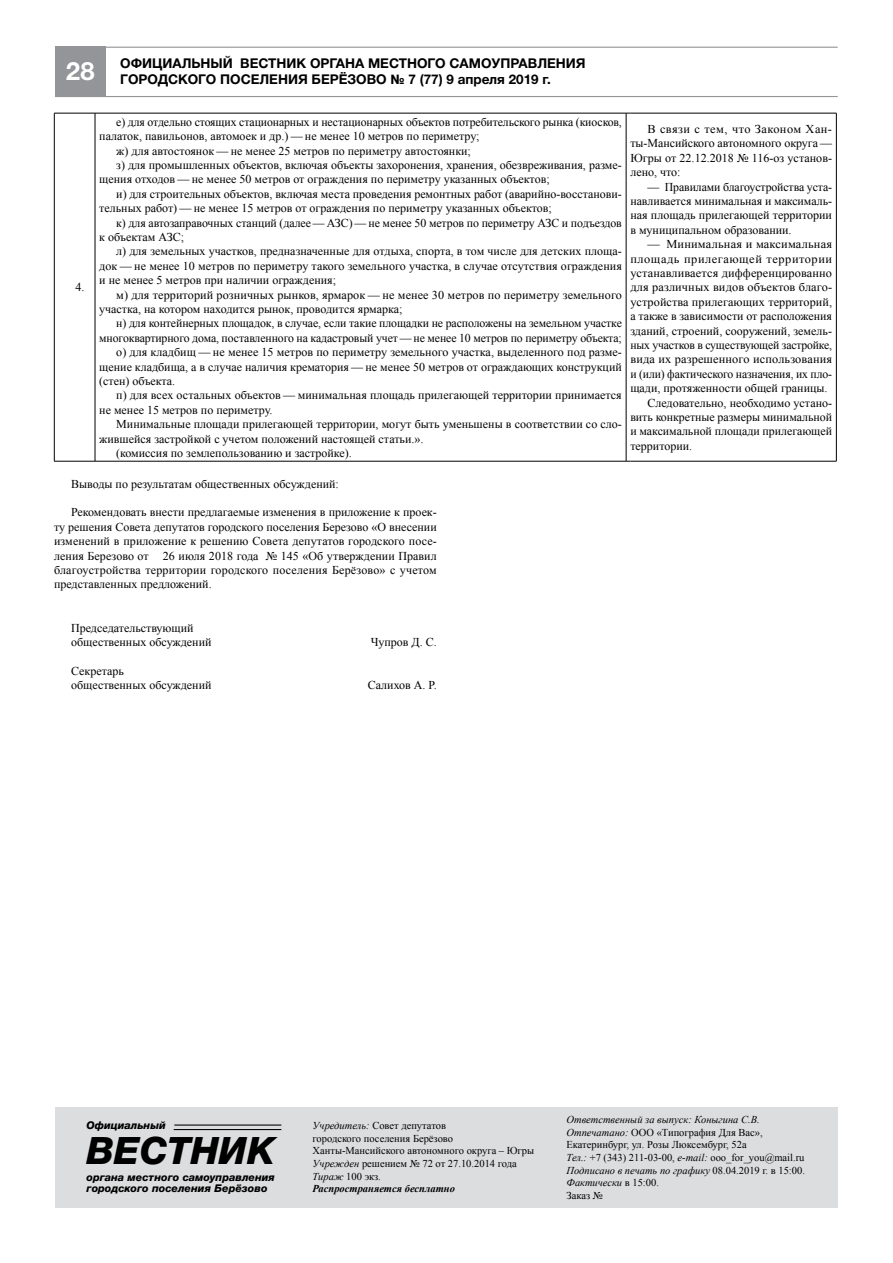
<style>
.page{position:relative;width:893px;height:1263px;background:#fff}
.page>*{position:absolute;margin:0;border:0;box-sizing:border-box;transform-origin:0 0}
.t1{font:italic 800 37.8px "Helvetica Neue Cyr";color:#000}
.t2{font:700 25.5px "Helvetica Neue Cyr";color:#fff}
.t3{font:700 13.5px/16.2px "Helvetica Neue Cyr";color:#000}
.t4{font:12px/14.4px "Times New Roman";color:#000;text-align:justify}
.t5{font:12px "Times New Roman";letter-spacing:.045em;color:#000}
.t6{font:italic 800 10.65px/10.6px "Helvetica Neue Cyr";color:#000}
.t7{font:10.5px/12.6px "Times New Roman";color:#000}
.s1{font-style:italic}
.s2{font-weight:700;font-style:italic}
</style>
<div class="page">
<div style="left:55px;top:47px;width:51px;height:50px;background:#939598"></div>
<hr style="left:55px;top:47px;width:783px;height:1px;background:#939598">
<hr style="left:55px;top:96px;width:783px;height:1px;background:#939598">
<div style="left:55px;top:1107px;width:783px;height:100px;background:#dcddde"></div>
<hr style="left:174px;top:1124px;width:107px;height:1px;background:#000">
<hr style="left:174px;top:1129px;width:107px;height:1px;background:#000">
<hr style="left:54px;top:113px;width:41px;height:1px;background:#000">
<hr style="left:54px;top:113px;width:1px;height:348px;background:#000">
<hr style="left:95px;top:113px;width:531px;height:1px;background:#000">
<hr style="left:95px;top:113px;width:1px;height:348px;background:#000">
<hr style="left:626px;top:113px;width:1px;height:348px;background:#000">
<hr style="left:631px;top:113px;width:205px;height:1px;background:#000">
<hr style="left:836px;top:113px;width:1px;height:348px;background:#000">
<hr style="left:54px;top:461px;width:41px;height:1px;background:#000">
<hr style="left:95px;top:461px;width:531px;height:1px;background:#000">
<hr style="left:631px;top:461px;width:205px;height:1px;background:#000">
<h2 class="t2" style="left:66px;top:57px;width:30px">28</h2>
<p class="t3" style="left:120px;top:55px;width:467px">ОФИЦИАЛЬНЫЙ ВЕСТНИК ОРГАНА МЕСТНОГО САМОУПРАВЛЕНИЯ<br>ГОРОДСКОГО ПОСЕЛЕНИЯ БЕРЁЗОВО № 7 (77) 9 апреля 2019 г.</p>
<p class="t4" style="left:76px;top:280px;width:10px">4.</p>
<p class="t4" style="left:116px;top:114px;width:507px">е) для отдельно стоящих стационарных и нестационарных объектов потребительского рынка (киосков,</p>
<p class="t4" style="left:99px;top:129px;width:382px">палаток, павильонов, автомоек и др.) — не менее 10 метров по периметру;</p>
<p class="t4" style="left:116px;top:143px;width:356px">ж) для автостоянок — не менее 25 метров по периметру автостоянки;</p>
<p class="t4" style="left:116px;top:157px;width:507px">з) для промышленных объектов, включая объекты захоронения, хранения, обезвреживания, разме-</p>
<p class="t4" style="left:99px;top:172px;width:452px">щения отходов — не менее 50 метров от ограждения по периметру указанных объектов;</p>
<p class="t4" style="left:116px;top:186px;width:507px">и) для строительных объектов, включая места проведения ремонтных работ (аварийно-восстанови-</p>
<p class="t4" style="left:99px;top:201px;width:454px">тельных работ) — не менее 15 метров от ограждения по периметру указанных объектов;</p>
<p class="t4" style="left:116px;top:215px;width:507px">к) для автозаправочных станций (далее — АЗС) — не менее 50 метров по периметру АЗС и подъездов</p>
<p class="t4" style="left:99px;top:229px;width:86px">к объектам АЗС;</p>
<p class="t4" style="left:116px;top:244px;width:507px">л) для земельных участков, предназначенные для отдыха, спорта, в том числе для детских площа-</p>
<p class="t4" style="left:99px;top:258px;width:524px">док — не менее 10 метров по периметру такого земельного участка, в случае отсутствия ограждения</p>
<p class="t4" style="left:99px;top:273px;width:238px">и не менее 5 метров при наличии ограждения;</p>
<p class="t4" style="left:116px;top:287px;width:507px">м) для территорий розничных рынков, ярмарок — не менее 30 метров по периметру земельного</p>
<p class="t4" style="left:99px;top:301px;width:305px">участка, на котором находится рынок, проводится ярмарка;</p>
<p class="t4" style="left:116px;top:316px;width:507px">н) для контейнерных площадок, в случае, если такие площадки не расположены на земельном участке</p>
<p class="t4" style="left:99px;top:330px;width:524px">многоквартирного дома, поставленного на кадастровый учет — не менее 10 метров по периметру объекта;</p>
<p class="t4" style="left:116px;top:345px;width:507px">о) для кладбищ — не менее 15 метров по периметру земельного участка, выделенного под разме-</p>
<p class="t4" style="left:99px;top:359px;width:524px">щение кладбища, а в случае наличия крематория — не менее 50 метров от ограждающих конструкций</p>
<p class="t4" style="left:99px;top:373px;width:78px">(стен) объекта.</p>
<p class="t4" style="left:116px;top:388px;width:507px">п) для всех остальных объектов — минимальная площадь прилегающей территории принимается</p>
<p class="t4" style="left:99px;top:402px;width:175px">не менее 15 метров по периметру.</p>
<p class="t4" style="left:116px;top:417px;width:507px">Минимальные площади прилегающей территории, могут быть уменьшены в соответствии со сло-</p>
<p class="t4" style="left:99px;top:431px;width:326px">жившейся застройкой с учетом положений настоящей статьи.».</p>
<p class="t4" style="left:116px;top:445px;width:237px">(комиссия по землепользованию и застройке).</p>
<p class="t4" style="left:71px;top:476px;width:269px">Выводы по результатам общественных обсуждений:</p>
<p class="t4" style="left:54px;top:505px;width:384px;text-indent:17px">Рекомендовать внести предлагаемые изменения в приложение к проек&shy;ту решения Совета депутатов городского поселения Березово «О внесении изменений в приложение к решению Совета депутатов городского посе&shy;ления Березово от 26 июля 2018 года № 145 «Об утверждении Правил благоустройства территории городского поселения Берёзово» с учетом представленных предложений.</p>
<p class="t4" style="left:71px;top:620px;width:142px">Председательствующий общественных обсуждений</p>
<p class="t4" style="left:371px;top:635px;width:68px">Чупров Д. С.</p>
<p class="t4" style="left:71px;top:663px;width:142px">Секретарь<br>общественных обсуждений</p>
<p class="t4" style="left:368px;top:678px;width:70px">Салихов А. Р.</p>
<p class="t4" style="left:630px;top:121px;width:203px;text-indent:17px">В связи с тем, что Законом Хан&shy;ты-Мансийского автономного округа — Югры от 22.12.2018 № 116-оз установ&shy;лено, что:</p>
<p class="t4" style="left:630px;top:179px;width:203px;text-indent:17px">— Правилами благоустройства уста&shy;навливается минимальная и максималь&shy;ная площадь прилегающей территории в муниципальном образовании.</p>
<p class="t4" style="left:647px;top:237px;width:186px">— Минимальная и максимальная</p>
<p class="t5" style="left:630px;top:250px;width:203px">площадь прилегающей территории</p>
<p class="t4" style="left:630px;top:265px;width:203px">устанавливается дифференцированно</p>
<p class="t4" style="left:630px;top:280px;width:203px">для различных видов объектов благо-</p>
<p class="t4" style="left:630px;top:294px;width:203px">устройства прилегающих территорий,</p>
<p class="t4" style="left:630px;top:309px;width:203px">а также в зависимости от расположения</p>
<p class="t4" style="left:630px;top:323px;width:203px">зданий, строений, сооружений, земель-</p>
<p class="t4" style="left:630px;top:337px;width:203px">ных участков в существующей застройке,</p>
<p class="t4" style="left:630px;top:352px;width:203px">вида их разрешенного использования</p>
<p class="t4" style="left:630px;top:366px;width:203px">и (или) фактического назначения, их пло-</p>
<p class="t4" style="left:630px;top:381px;width:199px">щади, протяженности общей границы.</p>
<p class="t4" style="left:647px;top:395px;width:186px">Следовательно, необходимо устано-</p>
<p class="t4" style="left:630px;top:409px;width:203px">вить конкретные размеры минимальной</p>
<p class="t4" style="left:630px;top:424px;width:203px">и максимальной площади прилегающей</p>
<p class="t4" style="left:630px;top:438px;width:63px">территории.</p>
<p class="t6" style="left:87px;top:1120px;width:81px">Официальный</p>
<h1 class="t1" style="left:87px;top:1129px;width:190px">ВЕСТНИК</h1>
<p class="t6" style="left:87px;top:1172px;width:190px">органа местного самоуправления городского поселения Берёзово</p>
<p class="t7" style="left:313px;top:1119px;width:223px"><span class="s1">Учредитель:</span> Совет депутатов<br>городского поселения Берёзово<br>Ханты-Мансийского автономного округа – Югры<br><span class="s1">Учрежден</span> решением № 72 от 27.10.2014 года<br><span class="s1">Тираж</span> 100 экз.<br><span class="s2">Распространяется бесплатно</span></p>
<p class="t7" style="left:567px;top:1113px;width:240px"><span class="s1">Ответственный за выпуск: Коныгина С.В.<br>Отпечатано:</span> ООО «Типография Для Вас», Екатеринбург, ул. Розы Люксембург, 52а<br><span class="s1">Тел.:</span> +7 (343) 211-03-00, <span class="s1">e-mail:</span> ooo_for_you@mail.ru <span class="s1">Подписано в печать по графику</span> 08.04.2019 г. в 15:00.<br><span class="s1">Фактически</span> в 15:00.<br>Заказ №</p>
</div>
